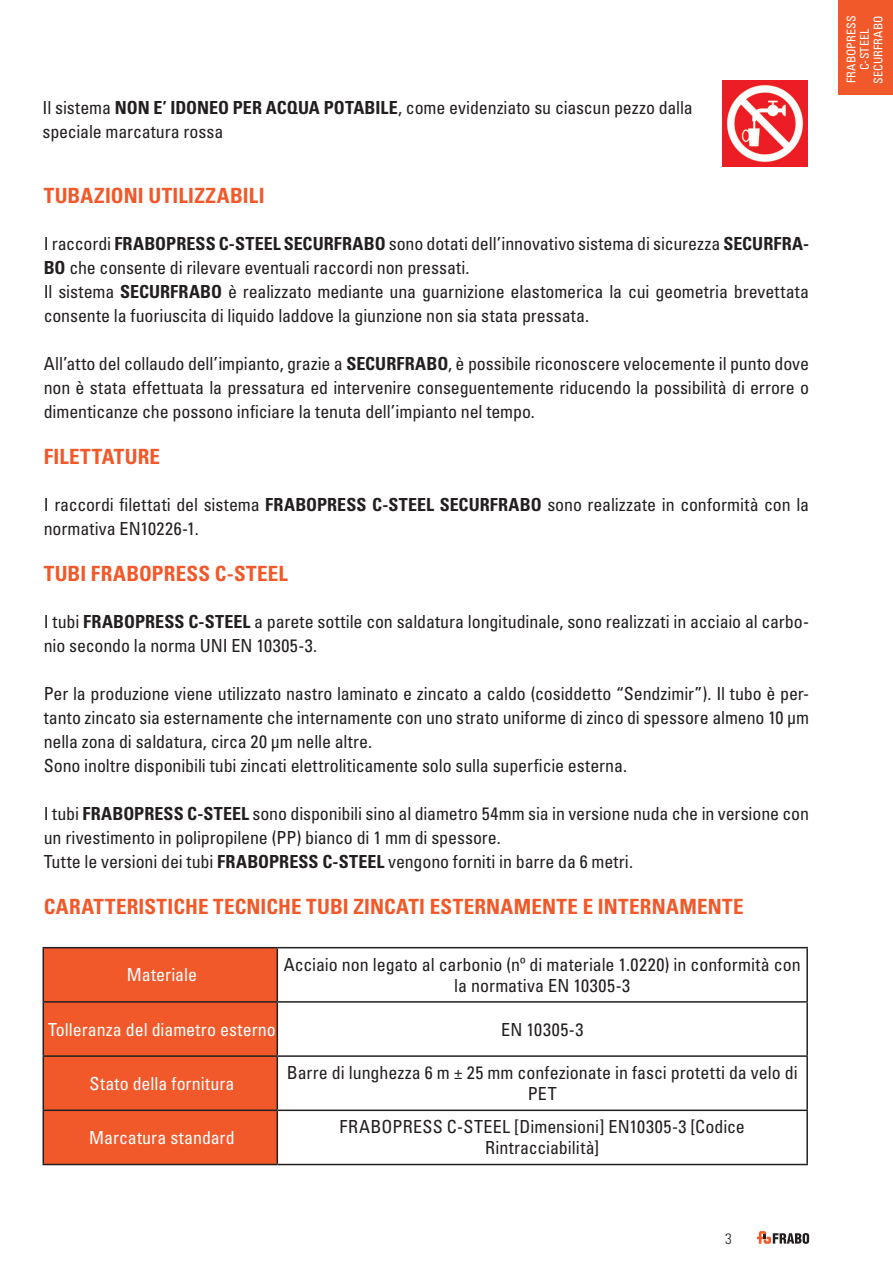
<style>
.page{position:relative;width:893px;height:1263px;background:#fff}
.page>*{position:absolute;margin:0;border:0;box-sizing:border-box;transform-origin:0 0}
.TITOLO_SEZIONE_CATEG{font:700 condensed 21px "Univers LT Std";letter-spacing:.01em;color:#f1592a}
.Paragrafo_standard{font:condensed 18px/24px "Univers LT Std";letter-spacing:-.005em;color:#231f20}
.DATI_TABELLA{font:condensed 18px/21px "Univers LT Std";color:#231f20;text-align:center}
.DATI_TABELLA-2{font:condensed 18px "Univers LT Std";color:#fff}
.t1{font:300 condensed 15px "Univers LT Std";color:#231f20}
.t2{font:condensed 12px/13.5px "Univers LT Std";letter-spacing:.01em;color:#fff;text-align:center}
.s1{font-weight:700}
</style>
<div class="page">
<div style="left:839px;top:0;width:54px;height:95px;background:#f1592a"></div>
<div style="left:44px;top:948px;width:233px;height:216px;background:#f1592a"></div>
<svg style="left:278px;top:948px;width:528px;height:216px"></svg>
<hr style="left:43px;top:947px;width:234px;height:1px;background:#231f20">
<hr style="left:43px;top:948px;width:1px;height:53px;background:#231f20">
<hr style="left:277px;top:947px;width:531px;height:1px;background:#231f20">
<hr style="left:277px;top:948px;width:1px;height:53px;background:#231f20">
<hr style="left:806px;top:948px;width:2px;height:53px;background:#231f20">
<hr style="left:43px;top:1001px;width:234px;height:2px;background:#231f20">
<hr style="left:43px;top:1003px;width:1px;height:52px;background:#231f20">
<hr style="left:277px;top:1001px;width:531px;height:2px;background:#231f20">
<hr style="left:277px;top:1003px;width:1px;height:52px;background:#231f20">
<hr style="left:806px;top:1003px;width:2px;height:52px;background:#231f20">
<hr style="left:43px;top:1055px;width:234px;height:2px;background:#231f20">
<hr style="left:43px;top:1057px;width:1px;height:52px;background:#231f20">
<hr style="left:277px;top:1055px;width:531px;height:2px;background:#231f20">
<hr style="left:277px;top:1057px;width:1px;height:52px;background:#231f20">
<hr style="left:806px;top:1057px;width:2px;height:52px;background:#231f20">
<hr style="left:43px;top:1109px;width:234px;height:2px;background:#231f20">
<hr style="left:43px;top:1111px;width:1px;height:53px;background:#231f20">
<hr style="left:277px;top:1109px;width:531px;height:2px;background:#231f20">
<hr style="left:277px;top:1111px;width:1px;height:53px;background:#231f20">
<hr style="left:806px;top:1111px;width:2px;height:53px;background:#231f20">
<hr style="left:43px;top:1164px;width:234px;height:1px;background:#231f20">
<hr style="left:277px;top:1164px;width:531px;height:1px;background:#231f20">
<img style="left:723px;top:81px;width:85px;height:85px">
<svg style="left:757px;top:1231px;width:52px;height:13px"></svg>
<p class="Paragrafo_standard" style="left:43px;top:96px;width:652px">Il sistema <span class="s1">NON E’ IDONEO PER ACQUA POTABILE</span>, come evidenziato su ciascun pezzo dalla speciale marcatura rossa</p>
<p class="TITOLO_SEZIONE_CATEG" style="left:44px;top:183px;width:222px">TUBAZIONI UTILIZZABILI</p>
<p class="Paragrafo_standard" style="left:44px;top:231px;width:767px">I raccordi <span class="s1">FRABOPRESS C-STEEL SECURFRABO</span> sono dotati dell’innovativo sistema di sicurezza <span class="s1">SECURFRA-<br>BO</span> che consente di rilevare eventuali raccordi non pressati.</p>
<p class="Paragrafo_standard" style="left:44px;top:279px;width:767px">Il sistema <span class="s1">SECURFRABO</span> è realizzato mediante una guarnizione elastomerica la cui geometria brevettata consente la fuoriuscita di liquido laddove la giunzione non sia stata pressata.</p>
<p class="Paragrafo_standard" style="left:44px;top:351px;width:767px;text-align:justify">All’atto del collaudo dell’impianto, grazie a <span class="s1">SECURFRABO</span>, è possibile riconoscere velocemente il punto dove non è stata effettuata la pressatura ed intervenire conseguentemente riducendo la possibilità di errore o dimenticanze che possono inficiare la tenuta dell’impianto nel tempo.</p>
<p class="TITOLO_SEZIONE_CATEG" style="left:44px;top:444px;width:118px">FILETTATURE</p>
<p class="Paragrafo_standard" style="left:44px;top:492px;width:767px">I raccordi filettati del sistema <span class="s1">FRABOPRESS C-STEEL SECURFRABO</span> sono realizzate in conformità con la normativa EN10226-1.</p>
<p class="TITOLO_SEZIONE_CATEG" style="left:44px;top:561px;width:246px">TUBI FRABOPRESS C-STEEL</p>
<p class="Paragrafo_standard" style="left:44px;top:609px;width:767px">I tubi <span class="s1">FRABOPRESS C-STEEL</span> a parete sottile con saldatura longitudinale, sono realizzati in acciaio al carbo&shy;nio secondo la norma UNI EN 10305-3.</p>
<p class="Paragrafo_standard" style="left:44px;top:681px;width:767px;text-align:justify">Per la produzione viene utilizzato nastro laminato e zincato a caldo (cosiddetto “Sendzimir”). Il tubo è per&shy;tanto zincato sia esternamente che internamente con uno strato uniforme di zinco di spessore almeno 10 μm nella zona di saldatura, circa 20 μm nelle altre.</p>
<p class="Paragrafo_standard" style="left:44px;top:753px;width:585px">Sono inoltre disponibili tubi zincati elettroliticamente solo sulla superficie esterna.</p>
<p class="Paragrafo_standard" style="left:44px;top:801px;width:767px">I tubi <span class="s1">FRABOPRESS C-STEEL</span> sono disponibili sino al diametro 54mm sia in versione nuda che in versione con un rivestimento in polipropilene (PP) bianco di 1 mm di spessore.</p>
<p class="Paragrafo_standard" style="left:44px;top:849px;width:591px">Tutte le versioni dei tubi <span class="s1">FRABOPRESS C-STEEL</span> vengono forniti in barre da 6 metri.</p>
<p class="TITOLO_SEZIONE_CATEG" style="left:44px;top:894px;width:701px">CARATTERISTICHE TECNICHE TUBI ZINCATI ESTERNAMENTE E INTERNAMENTE</p>
<p class="DATI_TABELLA-2" style="left:127px;top:963px;width:72px">Materiale</p>
<p class="DATI_TABELLA" style="left:284px;top:954px;width:518px">Acciaio non legato al carbonio (nº di materiale 1.0220) in conformità con la normativa EN 10305-3</p>
<p class="DATI_TABELLA-2" style="left:48px;top:1018px;width:229px">Tolleranza del diametro esterno</p>
<p class="DATI_TABELLA" style="left:501px;top:1018px;width:84px">EN 10305-3</p>
<p class="DATI_TABELLA-2" style="left:89px;top:1072px;width:147px">Stato della fornitura</p>
<p class="DATI_TABELLA" style="left:287px;top:1062px;width:512px">Barre di lunghezza 6 m ± 25 mm confezionate in fasci protetti da velo di<br>PET</p>
<p class="DATI_TABELLA-2" style="left:89px;top:1126px;width:147px">Marcatura standard</p>
<p class="DATI_TABELLA" style="left:340px;top:1116px;width:407px">FRABOPRESS C-STEEL [Dimensioni] EN10305-3 [Codice<br>Rintracciabilità]</p>
<p class="t1" style="left:725px;top:1229px;width:8px">3</p>
<p class="t2" style="left:844px;top:84px;width:70px;rotate:-90deg">FRABOPRESS<br>C-STEEL<br>SECURFRABO</p>
</div>
